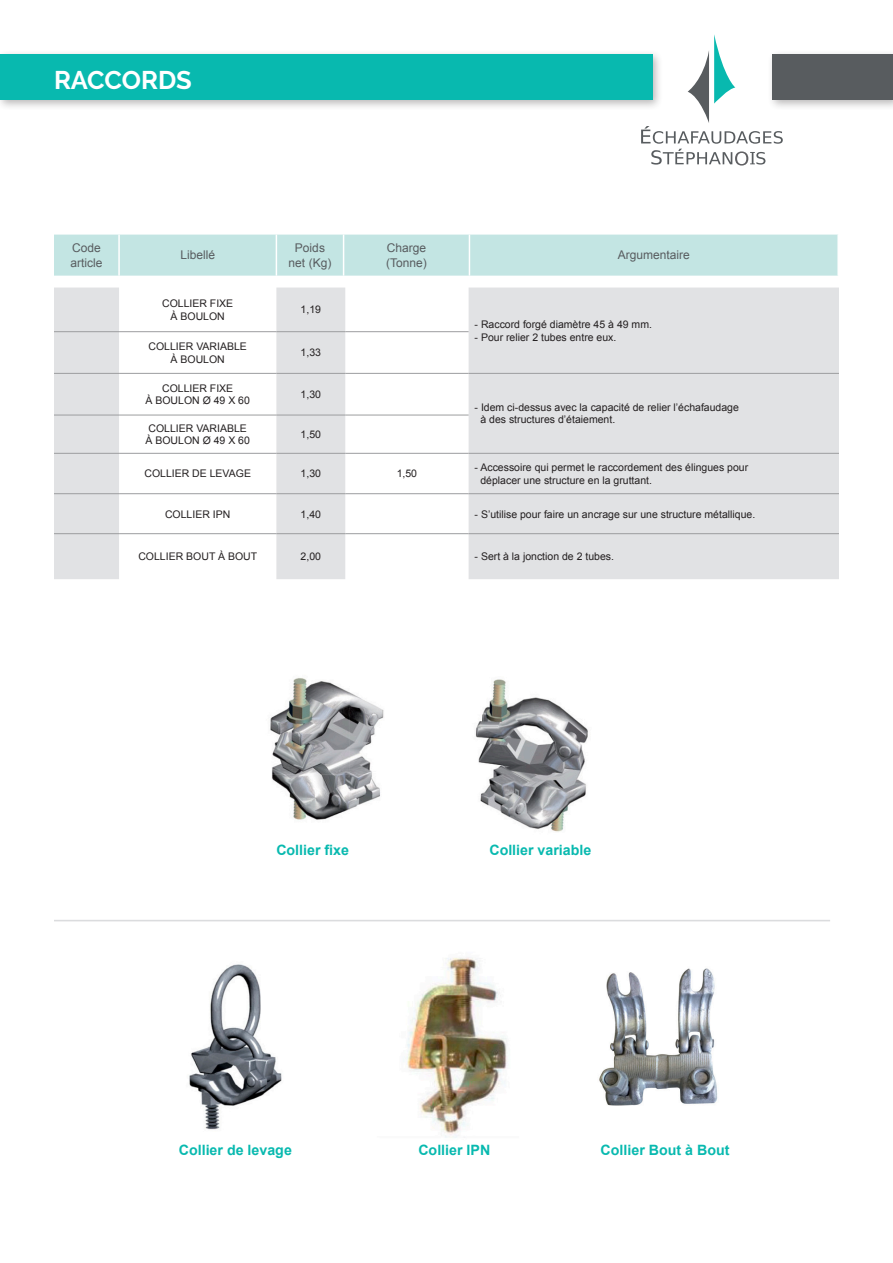
<style>
.page{position:relative;width:893px;height:1263px;background:#fff}
.page>*{position:absolute;margin:0;border:0;box-sizing:border-box;transform-origin:0 0}
.t1{font:700 25.5px "Raleway";letter-spacing:-.005em;color:#fff}
.t2{font:700 14.25px "Arial";color:#08b9af}
.t3{font:12px/14.4px "Arial";color:#585c5f}
.t4{font:10.5px/12.6px "Arial";color:#231f20}
</style>
<div class="page">
<div style="left:0;top:49px;width:663px;height:62px;background:#231f20;opacity:.32"></div>
<div style="left:0;top:55px;width:652px;height:45px;background:#08b9af"></div>
<div style="left:767px;top:49px;width:126px;height:62px;background:#231f20;opacity:.32"></div>
<div style="left:772px;top:55px;width:121px;height:45px;background:#585c5f"></div>
<svg style="left:641px;top:34px;width:142px;height:132px"></svg>
<svg style="left:54px;top:288px;width:785px;height:291px;fill:#e1e2e4"></svg>
<hr style="left:54px;top:331px;width:65px;height:1px;background:#9c9d9f">
<hr style="left:119px;top:331px;width:157px;height:1px;background:#9c9d9f">
<hr style="left:276px;top:331px;width:69px;height:1px;background:#9c9d9f">
<hr style="left:345px;top:331px;width:124px;height:1px;background:#9c9d9f">
<hr style="left:54px;top:373px;width:65px;height:1px;background:#9c9d9f">
<hr style="left:119px;top:373px;width:157px;height:1px;background:#9c9d9f">
<hr style="left:276px;top:373px;width:69px;height:1px;background:#9c9d9f">
<hr style="left:345px;top:373px;width:124px;height:1px;background:#9c9d9f">
<hr style="left:54px;top:415px;width:65px;height:1px;background:#9c9d9f">
<hr style="left:119px;top:415px;width:157px;height:1px;background:#9c9d9f">
<hr style="left:276px;top:415px;width:69px;height:1px;background:#9c9d9f">
<hr style="left:345px;top:415px;width:124px;height:1px;background:#9c9d9f">
<hr style="left:54px;top:493px;width:65px;height:1px;background:#9c9d9f">
<hr style="left:119px;top:493px;width:157px;height:1px;background:#9c9d9f">
<hr style="left:276px;top:493px;width:69px;height:1px;background:#9c9d9f">
<hr style="left:345px;top:493px;width:124px;height:1px;background:#9c9d9f">
<hr style="left:54px;top:533px;width:65px;height:1px;background:#9c9d9f">
<hr style="left:119px;top:533px;width:157px;height:1px;background:#9c9d9f">
<hr style="left:276px;top:533px;width:69px;height:1px;background:#9c9d9f">
<hr style="left:345px;top:533px;width:124px;height:1px;background:#9c9d9f">
<hr style="left:54px;top:453px;width:65px;height:1px;background:#9c9d9f">
<hr style="left:119px;top:453px;width:157px;height:1px;background:#9c9d9f">
<hr style="left:276px;top:453px;width:69px;height:1px;background:#9c9d9f">
<hr style="left:345px;top:453px;width:124px;height:1px;background:#9c9d9f">
<hr style="left:469px;top:373px;width:370px;height:1px;background:#9c9d9f">
<hr style="left:469px;top:453px;width:370px;height:1px;background:#9c9d9f">
<hr style="left:469px;top:493px;width:370px;height:1px;background:#9c9d9f">
<hr style="left:469px;top:533px;width:370px;height:1px;background:#9c9d9f">
<div style="left:54px;top:235px;width:783px;height:41px;background:#c3e5e3"></div>
<hr style="left:118px;top:235px;width:2px;height:41px;background:#fff">
<hr style="left:276px;top:235px;width:1px;height:41px;background:#fff">
<hr style="left:343px;top:235px;width:1px;height:41px;background:#fff">
<hr style="left:469px;top:235px;width:1px;height:41px;background:#fff">
<img style="left:270px;top:678px;width:318px;height:154px">
<img style="left:189px;top:957px;width:529px;height:181px">
<hr style="left:54px;top:920px;width:776px;height:1px;background:#dbdcde">
<p class="t1" style="left:54px;top:65px;width:139px">RACCORDS</p>
<p class="t3" style="left:71px;top:241px;width:34px">Code article</p>
<p class="t3" style="left:180px;top:248px;width:36px">Libellé</p>
<p class="t3" style="left:295px;top:241px;width:32px">Poids</p>
<p class="t3" style="left:289px;top:255px;width:44px">net (Kg)</p>
<p class="t3" style="left:387px;top:241px;width:41px">Charge</p>
<p class="t3" style="left:386px;top:255px;width:42px">(Tonne)</p>
<p class="t3" style="left:618px;top:248px;width:74px">Argumentaire</p>
<p class="t4" style="left:162px;top:297px;width:73px">COLLIER FIXE</p>
<p class="t4" style="left:171px;top:310px;width:56px">À BOULON</p>
<p class="t4" style="left:301px;top:304px;width:22px">1,19</p>
<p class="t4" style="left:475px;top:318px;width:179px">- Raccord forgé diamètre 45 à 49 mm.</p>
<p class="t4" style="left:475px;top:331px;width:143px">- Pour relier 2 tubes entre eux.</p>
<p class="t4" style="left:149px;top:340px;width:100px">COLLIER VARIABLE</p>
<p class="t4" style="left:171px;top:353px;width:56px">À BOULON</p>
<p class="t4" style="left:301px;top:346px;width:22px">1,33</p>
<p class="t4" style="left:162px;top:382px;width:73px">COLLIER FIXE</p>
<p class="t4" style="left:145px;top:394px;width:106px">À BOULON Ø 49 X 60</p>
<p class="t4" style="left:301px;top:388px;width:22px">1,30</p>
<p class="t4" style="left:480px;top:401px;width:260px;text-indent:-6px">- Idem ci-dessus avec la capacité de relier l’échafaudage à des structures d’étaiement.</p>
<p class="t4" style="left:149px;top:422px;width:100px">COLLIER VARIABLE</p>
<p class="t4" style="left:145px;top:434px;width:106px">À BOULON Ø 49 X 60</p>
<p class="t4" style="left:301px;top:428px;width:22px">1,50</p>
<p class="t4" style="left:144px;top:467px;width:108px">COLLIER DE LEVAGE</p>
<p class="t4" style="left:301px;top:467px;width:22px">1,30</p>
<p class="t4" style="left:397px;top:467px;width:22px">1,50</p>
<p class="t4" style="left:480px;top:461px;width:269px;text-indent:-6px">- Accessoire qui permet le raccordement des élingues pour déplacer une structure en la gruttant.</p>
<p class="t4" style="left:165px;top:508px;width:67px">COLLIER IPN</p>
<p class="t4" style="left:301px;top:508px;width:22px">1,40</p>
<p class="t4" style="left:475px;top:508px;width:282px">- S’utilise pour faire un ancrage sur une structure métallique.</p>
<p class="t4" style="left:138px;top:550px;width:120px">COLLIER BOUT À BOUT</p>
<p class="t4" style="left:301px;top:550px;width:22px">2,00</p>
<p class="t4" style="left:475px;top:550px;width:141px">- Sert à la jonction de 2 tubes.</p>
<p class="t2" style="left:276px;top:840px;width:74px">Collier fixe</p>
<p class="t2" style="left:489px;top:840px;width:104px">Collier variable</p>
<p class="t2" style="left:179px;top:1141px;width:115px">Collier de levage</p>
<p class="t2" style="left:418px;top:1141px;width:73px">Collier IPN</p>
<p class="t2" style="left:601px;top:1141px;width:130px">Collier Bout à Bout</p>
</div>
